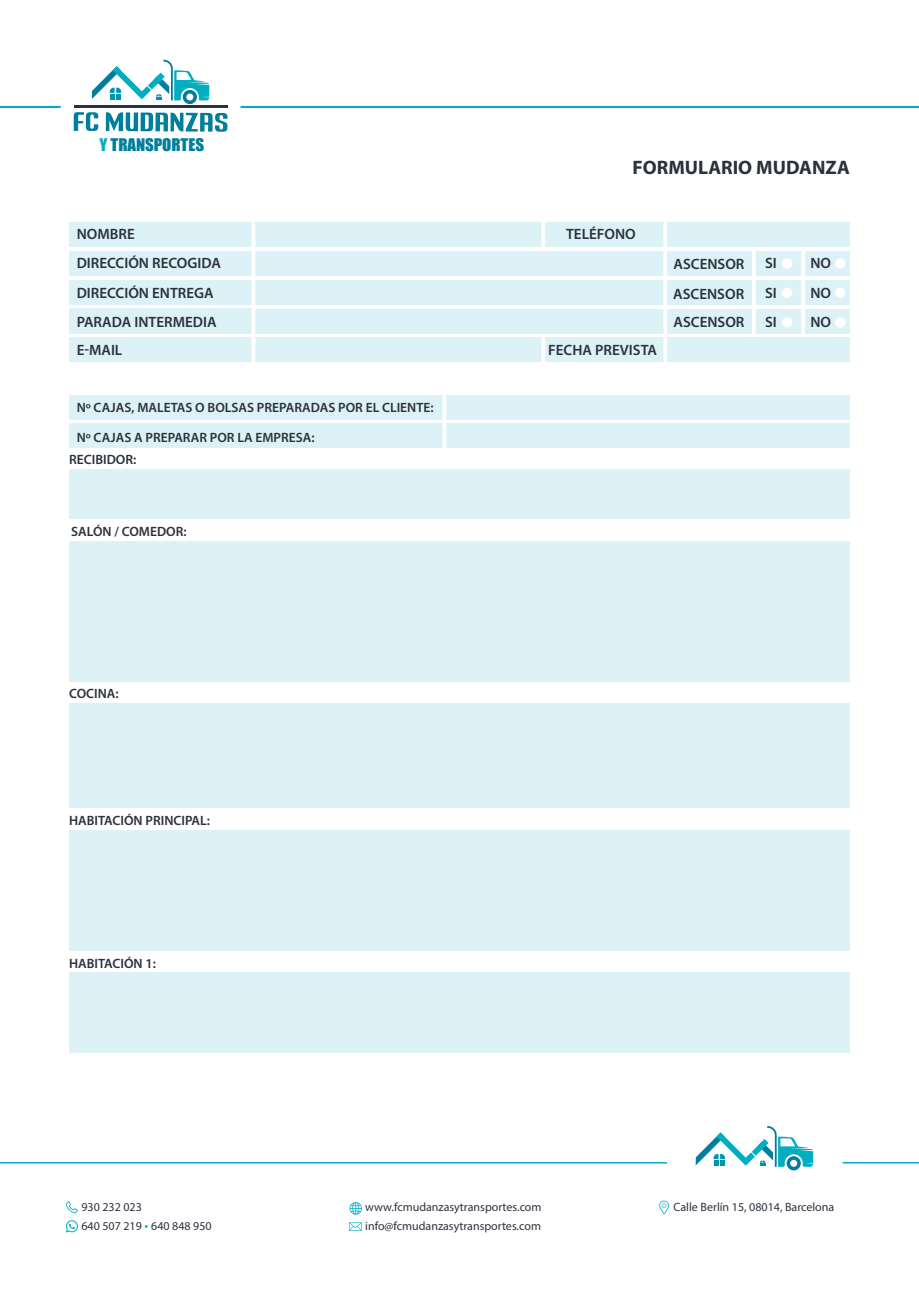
<style>
.page{position:relative;width:919px;height:1289px;background:#fff}
.page>*{position:absolute;margin:0;border:0;box-sizing:border-box;transform-origin:0 0}
.t1{font:700 19.5px "Myriad Pro";color:#2b323d}
.t2{font:16.05px "Impact";letter-spacing:-.005em;color:#007e9b;scale:1.05 1}
.t3{font:600 15px/29.7px "Myriad Pro";color:#2b323d}
.t4{font:600 13.5px "Myriad Pro";color:#2b323d}
.t5{font:12px/19.5px "Myriad Pro";color:#2b323d}
.s1{color:#00aec1}
.s2{font-size:13.5px;color:#00aec1}
</style>
<div class="page">
<svg style="left:695px;top:1126px;width:118px;height:44px"></svg>
<hr style="left:0;top:1161px;width:667px;height:2px;background:#00aec1">
<hr style="left:842px;top:1161px;width:76px;height:2px;background:#00aec1">
<svg style="left:74px;top:112px;width:24px;height:19px"></svg>
<svg style="left:106px;top:112px;width:121px;height:20px"></svg>
<svg style="left:92px;top:60px;width:117px;height:44px"></svg>
<hr style="left:74px;top:106px;width:153px;height:2px;background:#2b323d">
<hr style="left:240px;top:106px;width:678px;height:2px;background:#00aec1">
<hr style="left:0;top:106px;width:61px;height:2px;background:#00aec1">
<svg style="left:659px;top:1200px;width:10px;height:14px"></svg>
<svg style="left:66px;top:1201px;width:12px;height:12px"></svg>
<svg style="left:66px;top:1220px;width:12px;height:12px"></svg>
<svg style="left:349px;top:1222px;width:13px;height:8px"></svg>
<svg style="left:349px;top:1202px;width:13px;height:12px"></svg>
<div style="left:69px;top:222px;width:780px;height:24px;background:#ddf2f6"></div>
<div style="left:69px;top:280px;width:780px;height:24px;background:#ddf2f6"></div>
<div style="left:69px;top:309px;width:780px;height:24px;background:#ddf2f6"></div>
<div style="left:69px;top:337px;width:780px;height:24px;background:#ddf2f6"></div>
<div style="left:69px;top:251px;width:780px;height:24px;background:#ddf2f6"></div>
<div style="left:69px;top:252px;width:184px;height:24px;background:#ddf2f6"></div>
<svg style="left:251px;top:222px;width:4px;height:140px"></svg>
<svg style="left:663px;top:337px;width:4px;height:25px"></svg>
<svg style="left:541px;top:337px;width:4px;height:25px"></svg>
<svg style="left:541px;top:222px;width:4px;height:25px"></svg>
<svg style="left:663px;top:222px;width:4px;height:25px"></svg>
<div style="left:69px;top:423px;width:780px;height:24px;background:#ddf2f6"></div>
<div style="left:69px;top:395px;width:780px;height:24px;background:#ddf2f6"></div>
<svg style="left:442px;top:395px;width:4px;height:53px"></svg>
<div style="left:69px;top:469px;width:780px;height:50px;background:#ddf2f6"></div>
<div style="left:69px;top:703px;width:780px;height:104px;background:#ddf2f6"></div>
<div style="left:69px;top:972px;width:780px;height:80px;background:#ddf2f6"></div>
<div style="left:69px;top:830px;width:780px;height:120px;background:#ddf2f6"></div>
<div style="left:69px;top:541px;width:780px;height:140px;background:#ddf2f6"></div>
<hr style="left:801px;top:249px;width:4px;height:86px;background:#fff">
<hr style="left:752px;top:249px;width:3px;height:86px;background:#fff">
<svg style="left:663px;top:251px;width:4px;height:83px"></svg>
<div style="left:781px;top:317px;width:11px;height:10px;background:#fff;border-radius:50%"></div>
<div style="left:835px;top:317px;width:10px;height:10px;background:#fff;border-radius:50%"></div>
<div style="left:781px;top:287px;width:11px;height:11px;background:#fff;border-radius:50%"></div>
<div style="left:835px;top:287px;width:10px;height:11px;background:#fff;border-radius:50%"></div>
<div style="left:781px;top:258px;width:11px;height:11px;background:#fff;border-radius:50%"></div>
<div style="left:835px;top:258px;width:10px;height:11px;background:#fff;border-radius:50%"></div>
<p class="t2" style="left:100px;top:135px;width:101px"><span class="s1">Y</span> TRANSPORTES</p>
<p class="t3" style="left:77px;top:218px;width:60px">NOMBRE</p>
<p class="t3" style="left:77px;top:247px;width:146px">DIRECCIÓN RECOGIDA<br>DIRECCIÓN ENTREGA<br>PARADA INTERMEDIA</p>
<p class="t3" style="left:77px;top:335px;width:47px">E-MAIL</p>
<p class="t4" style="left:77px;top:399px;width:358px">Nº CAJAS, MALETAS O BOLSAS PREPARADAS POR EL CLIENTE:</p>
<p class="t4" style="left:77px;top:428px;width:239px">Nº CAJAS A PREPARAR POR LA EMPRESA:</p>
<p class="t4" style="left:69px;top:451px;width:69px">RECIBIDOR:</p>
<p class="t4" style="left:71px;top:523px;width:117px">SALÓN / COMEDOR:</p>
<p class="t4" style="left:69px;top:685px;width:51px">COCINA:</p>
<p class="t4" style="left:69px;top:812px;width:142px">HABITACIÓN PRINCIPAL:</p>
<p class="t4" style="left:69px;top:954px;width:88px">HABITACIÓN 1:</p>
<h1 class="t1" style="left:632px;top:154px;width:219px">FORMULARIO MUDANZA</h1>
<p class="t3" style="left:566px;top:218px;width:71px">TELÉFONO</p>
<p class="t3" style="left:548px;top:335px;width:110px">FECHA PREVISTA</p>
<p class="t3" style="left:673px;top:249px;width:72px">ASCENSOR</p>
<p class="t3" style="left:673px;top:278px;width:72px">ASCENSOR</p>
<p class="t3" style="left:673px;top:307px;width:72px">ASCENSOR</p>
<p class="t3" style="left:765px;top:248px;width:13px">SI</p>
<p class="t3" style="left:810px;top:248px;width:22px">NO</p>
<p class="t3" style="left:765px;top:277px;width:13px">SI</p>
<p class="t3" style="left:810px;top:277px;width:22px">NO</p>
<p class="t3" style="left:765px;top:307px;width:13px">SI</p>
<p class="t3" style="left:810px;top:307px;width:22px">NO</p>
<p class="t5" style="left:365px;top:1196px;width:178px">www.fcmudanzasytransportes.com info@fcmudanzasytransportes.com</p>
<p class="t5" style="left:81px;top:1196px;width:62px">930 232 023</p>
<p class="t5" style="left:673px;top:1196px;width:162px">Calle Berlín 15, 08014, Barcelona</p>
<p class="t5" style="left:81px;top:1216px;width:132px">640 507 219 <span class="s2">•</span> 640 848 950</p>
</div>
